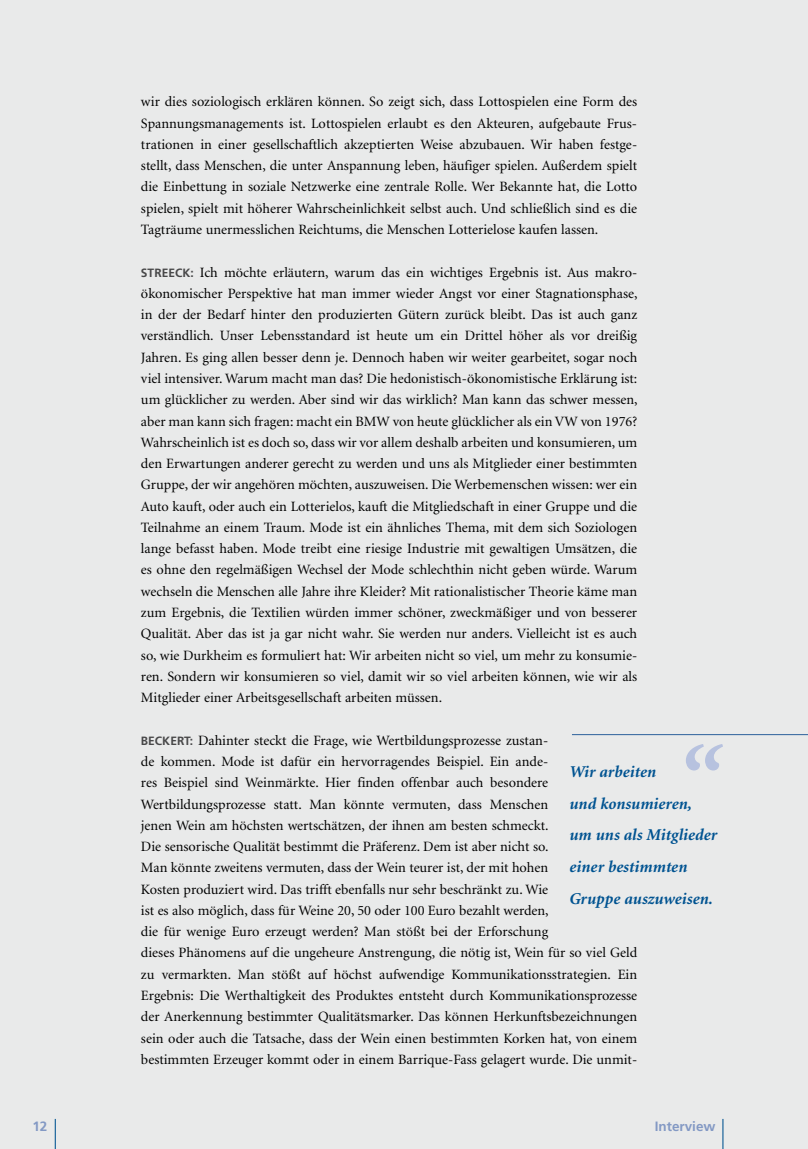
<style>
.page{position:relative;width:808px;height:1149px;background:#fff}
.page>*{position:absolute;margin:0;border:0;box-sizing:border-box;transform-origin:0 0}
.t1{font:italic 700 90px "Minion";color:#b7c2df}
.t2{font:italic 700 16.5px/32px "Minion";color:#005391}
.t3{font:14.25px/21.3px "Minion";color:#000}
.t4{font:700 13.5px "Frutiger";color:#8399c4}
.s1{font-family:"Frutiger";font-weight:700;font-size:12px;color:#484849}
</style>
<div class="page">
<div style="left:0;top:0;width:808px;height:1148px;background:#e9eaea"></div>
<hr style="left:722px;top:1118px;width:1px;height:30px;background:#005391">
<hr style="left:55px;top:1118px;width:1px;height:30px;background:#005391">
<hr style="left:572px;top:733px;width:236px;height:2px;background:#3668a0">
<p class="t3" style="left:141px;top:92px;width:498px;text-align:justify">wir dies soziologisch erklären können. So zeigt sich, dass Lottospielen eine Form des Span---nungsmanagements ist. Lottospielen erlaubt es den Akteuren, aufgebaute Frus&shy;trationen in einer gesellschaftlich akzeptierten Weise abzubauen. Wir haben festge&shy;stellt, dass Menschen, die unter Anspannung leben, häufiger spielen. Außerdem spielt die Einbettung in soziale Netzwerke eine zentrale Rolle. Wer Bekannte hat, die Lotto spie-len, spielt mit höherer Wahrscheinlichkeit selbst auch. Und schließlich sind es die Tagträume unermesslichen Reichtums, die Menschen Lotterielose kaufen lassen.</p>
<p class="t3" style="left:141px;top:262px;width:498px"><span class="s1">STR EECK :</span> Ich möchte erläutern, warum das ein wichtiges Ergebnis ist. Aus makro&shy;ökonomischer Perspektive hat man immer wieder Angst vor einer Stagnationsphase, in der der Bedarf hinter den produzierten Gütern zurück bleibt. Das ist auch ganz verständlich. Unser Lebensstandard ist heute um ein Drittel höher als vor dreißig Jahren. Es ging allen besser denn je. Dennoch haben wir weiter gearbeitet, sogar noch viel intensiver. Warum macht man das? Die hedonistisch-ökonomistische Erklärung ist: um glücklicher zu werden. Aber sind wir das wirklich? Man kann das schwer mes-sen, aber man kann sich fragen: macht ein BMW von heute glücklicher als ein VW von 1976?<br>Wahrscheinlich ist es doch so, dass wir vor allem deshalb arbeiten und konsumieren, um den Erwartungen anderer gerecht zu werden und uns als Mitglieder einer bestimmten Gruppe, der wir angehören möchten, auszuweisen. Die Werbemenschen wissen: wer ein Auto kauft, oder auch ein Lotterielos, kauft die Mitgliedschaft in einer Gruppe und die Teilnahme an einem Traum. Mode ist ein ähnliches Thema, mit dem sich Soziologen lange befasst haben. Mode treibt eine riesige Industrie mit gewaltigen Umsätzen, die es ohne den regelmäßigen Wechsel der Mode schlechthin nicht geben würde. Warum wechseln die Menschen alle Jahre ihre Kleider? Mit rationalistischer Theorie käme man zum Ergebnis, die Textilien würden immer schöner, zweckmäßiger und von besserer Qualität. Aber das ist ja gar nicht wahr. Sie werden nur anders. Vielleicht ist es auch so, wie Durkheim es formuliert hat: Wir arbeiten nicht so viel, um mehr zu konsumie&shy;ren. Sondern wir konsumieren so viel, damit wir so viel arbeiten können, wie wir als Mitglieder einer Arbeitsgesellschaft arbeiten müssen.</p>
<p class="t3" style="left:141px;top:729px;width:498px"><span class="s1">BECK ERT:</span> Dahinter steckt die Frage, wie Wertbildungsprozesse zustan-<br>de kommen. Mode ist dafür ein hervorragendes Beispiel. Ein ande-<br>res Beispiel sind Weinmärkte. Hier finden offenbar auch besondere Wertbildungsprozesse statt. Man könnte vermuten, dass Menschen<br>jenen Wein am höchsten wertschätzen, der ihnen am besten schmeckt.<br>Die sensorische Qualität bestimmt die Präferenz. Dem ist aber nicht so.<br>Man könnte zweitens vermuten, dass der Wein teurer ist, der mit hohen<br>Kosten produziert wird. Das trifft ebenfalls nur sehr beschränkt zu. Wie<br>ist es also möglich, dass für Weine 20, 50 oder 100 Euro bezahlt werden,<br>die für wenige Euro erzeugt werden? Man stößt bei der Erforschung<br>dieses Phänomens auf die ungeheure Anstrengung, die nötig ist, Wein für so viel Geld zu vermarkten. Man stößt auf höchst aufwendige Kom-munikationsstrategien. Ein Ergebnis: Die Werthaltigkeit des Produktes entsteht durch Kommunikationsprozesse der Anerkennung bestimmter Qualitätsmarker. Das können Herkunftsbezeichnungen sein oder auch die Tatsache, dass der Wein einen bestimmten Korken hat, von einem bestimmten Erzeuger kommt oder in einem Barrique-Fass gelagert wurde. Die unmit-</p>
<h1 class="t1" style="left:677px;top:734px;width:43px">“</h1>
<p class="t2" style="left:569px;top:755px;width:149px">Wir arbeiten<br>und konsumieren, um uns als Mitglieder einer bestimmten<br>Gruppe auszuweisen.</p>
<p class="t4" style="left:32px;top:1117px;width:15px">12</p>
<p class="t4" style="left:655px;top:1117px;width:62px">Interview</p>
</div>
